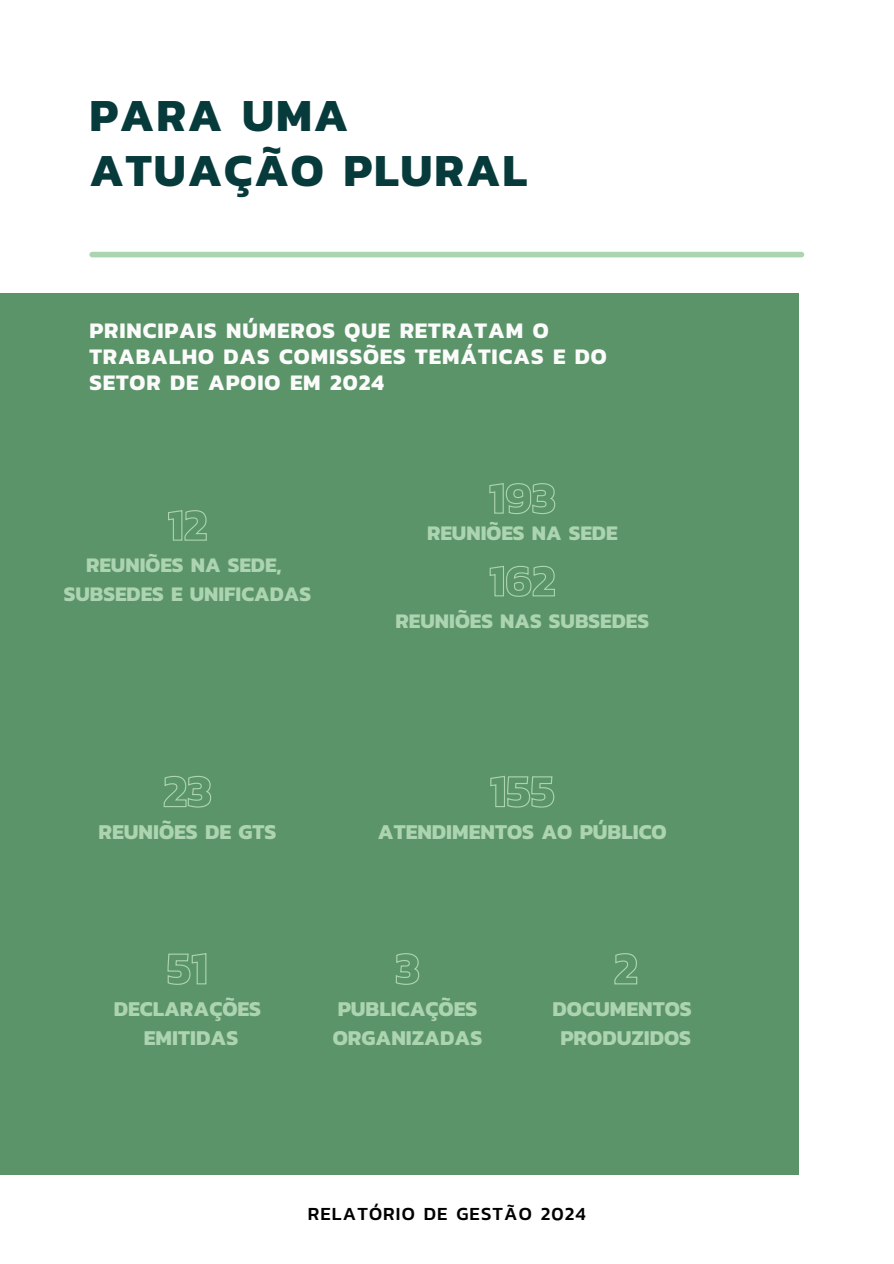
<style>
.page{position:relative;width:894px;height:1264px;background:#fff}
.page>*{position:absolute;margin:0;border:0;box-sizing:border-box;transform-origin:0 0}
.t1{font:700 46.5px/54.3px "Kanit";letter-spacing:.04em;color:#073a3b}
.t2{font:700 22.5px/25.8px "Kanit";letter-spacing:.04em;color:#fbfbfb}
.t3{font:700 21.45px/29.2px "Kanit";color:#acd4b0;text-align:center}
.t4{font:700 21px/29.2px "Kanit";color:#acd4b0;text-align:center}
.t5{font:500 18.75px "Kanit";letter-spacing:.06em;color:#000}
</style>
<div class="page">
<div style="left:0;top:293px;width:798px;height:881px;background:#5b9468"></div>
<div style="left:92px;top:252px;width:709px;height:5px;background:#acd4b0"></div>
<svg style="left:168px;top:510px;width:39px;height:31px"></svg>
<svg style="left:489px;top:483px;width:66px;height:31px"></svg>
<svg style="left:163px;top:775px;width:49px;height:33px"></svg>
<svg style="left:490px;top:775px;width:64px;height:33px"></svg>
<svg style="left:167px;top:953px;width:40px;height:32px"></svg>
<svg style="left:395px;top:953px;width:24px;height:32px"></svg>
<svg style="left:614px;top:953px;width:23px;height:32px"></svg>
<svg style="left:489px;top:565px;width:66px;height:32px"></svg>
<h1 class="t1" style="left:89px;top:88px;width:439px">PARA UMA<br>ATUAÇÃO PLURAL</h1>
<p class="t2" style="left:89px;top:317px;width:519px">PRINCIPAIS NÚMEROS QUE RETRATAM O<br>TRABALHO DAS COMISSÕES TEMÁTICAS E DO<br>SETOR DE APOIO EM 2024</p>
<h2 class="t4" style="left:64px;top:550px;width:249px">REUNIÕES NA SEDE,<br>SUBSEDES E UNIFICADAS</h2>
<p class="t4" style="left:427px;top:518px;width:192px">REUNIÕES NA SEDE</p>
<h1 class="t4" style="left:395px;top:605px;width:255px">REUNIÕES NAS SUBSEDES</h1>
<p class="t3" style="left:98px;top:816px;width:179px">REUNIÕES DE GTS</p>
<p class="t3" style="left:377px;top:816px;width:290px">ATENDIMENTOS AO PÚBLICO</p>
<p class="t3" style="left:114px;top:994px;width:149px">DECLARAÇÕES<br>EMITIDAS</p>
<p class="t3" style="left:333px;top:994px;width:151px;text-align:left">PUBLICAÇÕES<br>ORGANIZADAS</p>
<h1 class="t3" style="left:552px;top:994px;width:140px">DOCUMENTOS<br>PRODUZIDOS</h1>
<p class="t5" style="left:308px;top:1199px;width:279px">RELATÓRIO DE GESTÃO 2024</p>
</div>
